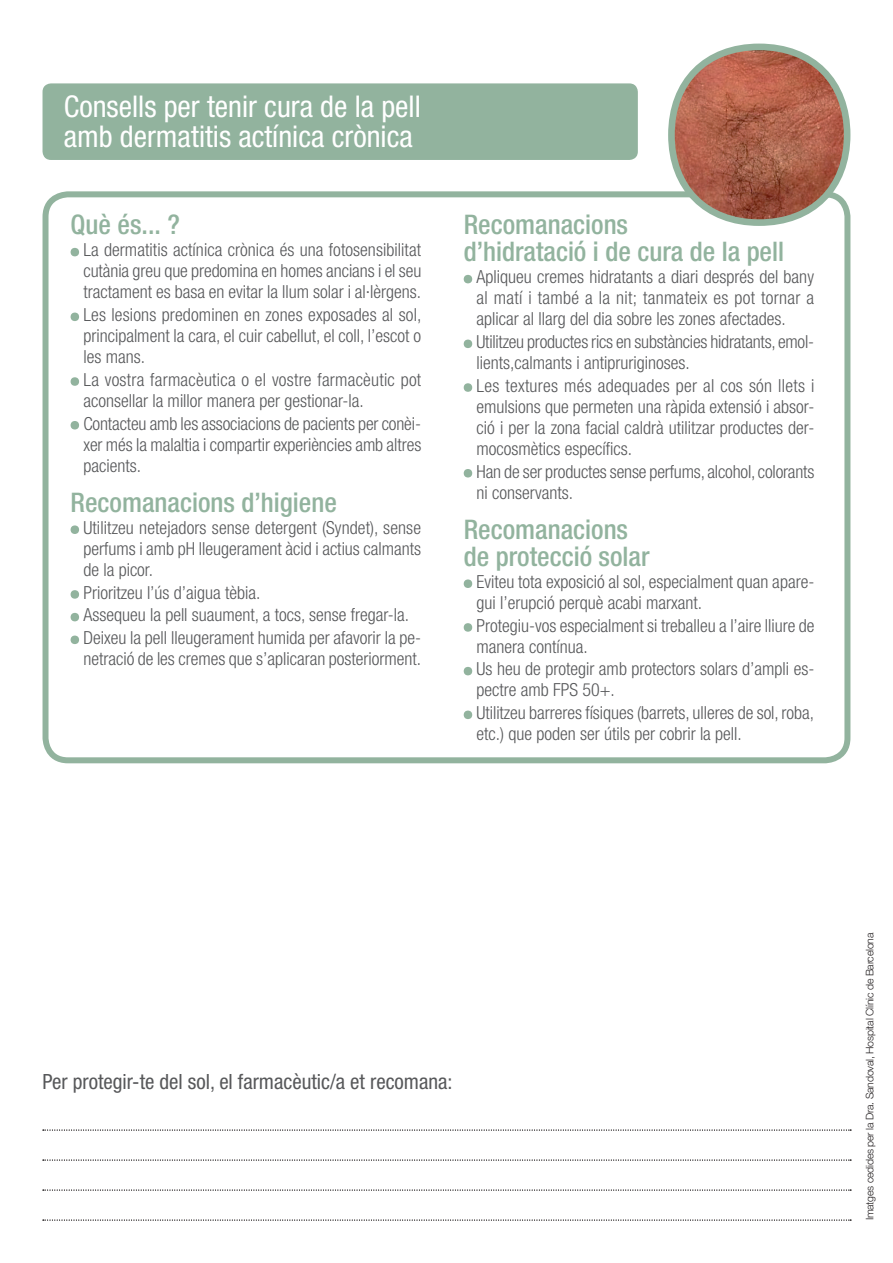
<style>
.page{position:relative;width:893px;height:1263px;background:#fff}
.page>*{position:absolute;margin:0;border:0;box-sizing:border-box;transform-origin:0 0}
.Tipus_de_derma{font:condensed 30px/30px "Helvetica Neue LT Pro";color:#fff}
.titol_caixeta_dermat{font:500 condensed 27px/27px "Helvetica Neue LT Pro";color:#92b39e}
.t1{font:condensed 21px "Helvetica Neue LT Pro";color:#57585a}
.text_caixetes{font:300 condensed 18px/21px "Helvetica Neue LT Pro";color:#57585a}
.t2{font:300 10.5px "Helvetica Neue LT Pro";letter-spacing:-.02em;color:#231f20}
</style>
<div class="page">
<svg style="left:43px;top:1130px;width:808px;height:1px"></svg>
<svg style="left:43px;top:1160px;width:808px;height:1px"></svg>
<svg style="left:43px;top:1190px;width:808px;height:1px"></svg>
<svg style="left:43px;top:1220px;width:808px;height:1px"></svg>
<div style="left:43px;top:191px;width:807px;height:572px;border:6px solid #92b39e;border-radius:23px"></div>
<div style="left:71px;top:248px;width:8px;height:8px;background:#92b39e;border-radius:50%"></div>
<div style="left:71px;top:313px;width:8px;height:8px;background:#92b39e;border-radius:50%"></div>
<div style="left:71px;top:377px;width:8px;height:9px;background:#92b39e;border-radius:50%"></div>
<div style="left:71px;top:421px;width:8px;height:8px;background:#92b39e;border-radius:50%"></div>
<div style="left:71px;top:525px;width:8px;height:9px;background:#92b39e;border-radius:50%"></div>
<div style="left:71px;top:590px;width:8px;height:9px;background:#92b39e;border-radius:50%"></div>
<div style="left:71px;top:613px;width:8px;height:8px;background:#92b39e;border-radius:50%"></div>
<div style="left:71px;top:636px;width:8px;height:8px;background:#92b39e;border-radius:50%"></div>
<div style="left:464px;top:275px;width:8px;height:8px;background:#92b39e;border-radius:50%"></div>
<div style="left:464px;top:340px;width:8px;height:8px;background:#92b39e;border-radius:50%"></div>
<div style="left:464px;top:383px;width:8px;height:9px;background:#92b39e;border-radius:50%"></div>
<div style="left:464px;top:469px;width:8px;height:8px;background:#92b39e;border-radius:50%"></div>
<div style="left:464px;top:579px;width:8px;height:9px;background:#92b39e;border-radius:50%"></div>
<div style="left:464px;top:623px;width:8px;height:9px;background:#92b39e;border-radius:50%"></div>
<div style="left:464px;top:667px;width:8px;height:8px;background:#92b39e;border-radius:50%"></div>
<div style="left:464px;top:711px;width:8px;height:8px;background:#92b39e;border-radius:50%"></div>
<div style="left:43px;top:83px;width:595px;height:77px;background:#92b39e;border-radius:9px"></div>
<img style="left:671px;top:47px;width:176px;height:176px;border-radius:88px">
<div style="left:668px;top:44px;width:182px;height:182px;border:7px solid #92b39e;border-radius:50%"></div>
<p class="Tipus_de_derma" style="left:64px;top:92px;width:359px">Consells per tenir cura de la pell amb dermatitis actínica crònica</p>
<p class="titol_caixeta_dermat" style="left:71px;top:211px;width:111px">Què és... ?</p>
<p class="text_caixetes" style="left:83px;top:239px;width:339px;text-align:justify">La dermatitis actínica crònica és una fotosensibilitat cutània greu que predomina en homes ancians i el seu tractament es basa en evitar la llum solar i al·lèrgens.</p>
<p class="text_caixetes" style="left:83px;top:304px;width:340px;text-align:justify">Les lesions predominen en zones exposades al sol, principalment la cara, el cuir cabellut, el coll, l’escot o les mans.</p>
<p class="text_caixetes" style="left:83px;top:369px;width:339px">La vostra farmacèutica o el vostre farmacèutic pot aconsellar la millor manera per gestionar-la.</p>
<p class="text_caixetes" style="left:83px;top:412px;width:339px;text-align:justify">Contacteu amb les associacions de pacients per conèi&shy;xer més la malaltia i compartir experiències amb altres pacients.</p>
<p class="titol_caixeta_dermat" style="left:71px;top:488px;width:268px">Recomanacions d’higiene</p>
<p class="text_caixetes" style="left:83px;top:517px;width:339px;text-align:justify">Utilitzeu netejadors sense detergent (Syndet), sense perfums i amb pH lleugerament àcid i actius calmants de la picor.</p>
<p class="text_caixetes" style="left:83px;top:582px;width:179px">Prioritzeu l’ús d’aigua tèbia.</p>
<p class="text_caixetes" style="left:83px;top:604px;width:327px">Assequeu la pell suaument, a tocs, sense fregar-la.</p>
<p class="text_caixetes" style="left:83px;top:627px;width:339px">Deixeu la pell lleugerament humida per afavorir la pe&shy;netració de les cremes que s’aplicaran posteriorment.</p>
<p class="titol_caixeta_dermat" style="left:464px;top:211px;width:322px">Recomanacions<br>d’hidratació i de cura de la pell</p>
<p class="text_caixetes" style="left:477px;top:266px;width:339px;text-align:justify">Apliqueu cremes hidratants a diari després del bany al matí i també a la nit; tanmateix es pot tornar a aplicar al llarg del dia sobre les zones afectades.</p>
<p class="text_caixetes" style="left:477px;top:331px;width:337px">Utilitzeu productes rics en substàncies hidratants, emol· lients,calmants i antipruriginoses.</p>
<p class="text_caixetes" style="left:477px;top:375px;width:339px;text-align:justify">Les textures més adequades per al cos són llets i emulsions que permeten una ràpida extensió i absor&shy;ció i per la zona facial caldrà utilitzar productes der&shy;mocosmètics específics.</p>
<p class="text_caixetes" style="left:477px;top:460px;width:339px">Han de ser productes sense perfums, alcohol, colorants ni conservants.</p>
<p class="titol_caixeta_dermat" style="left:464px;top:515px;width:187px">Recomanacions de protecció solar</p>
<p class="text_caixetes" style="left:477px;top:571px;width:339px">Eviteu tota exposició al sol, especialment quan apare&shy;gui l’erupció perquè acabi marxant.</p>
<p class="text_caixetes" style="left:477px;top:615px;width:339px">Protegiu-vos especialment si treballeu a l’aire lliure de manera contínua.</p>
<p class="text_caixetes" style="left:477px;top:658px;width:339px">Us heu de protegir amb protectors solars d’ampli es&shy;pectre amb FPS 50+.</p>
<p class="text_caixetes" style="left:477px;top:702px;width:339px">Utilitzeu barreres físiques (barrets, ulleres de sol, roba, etc.) que poden ser útils per cobrir la pell.</p>
<p class="t1" style="left:43px;top:1069px;width:411px">Per protegir-te del sol, el farmacèutic/a et recomana:</p>
<p class="t2" style="left:863px;top:1220px;width:289px;rotate:-90deg">Imatges cedides per la Dra. Sandoval, Hospital Clínic de Barcelona</p>
</div>
